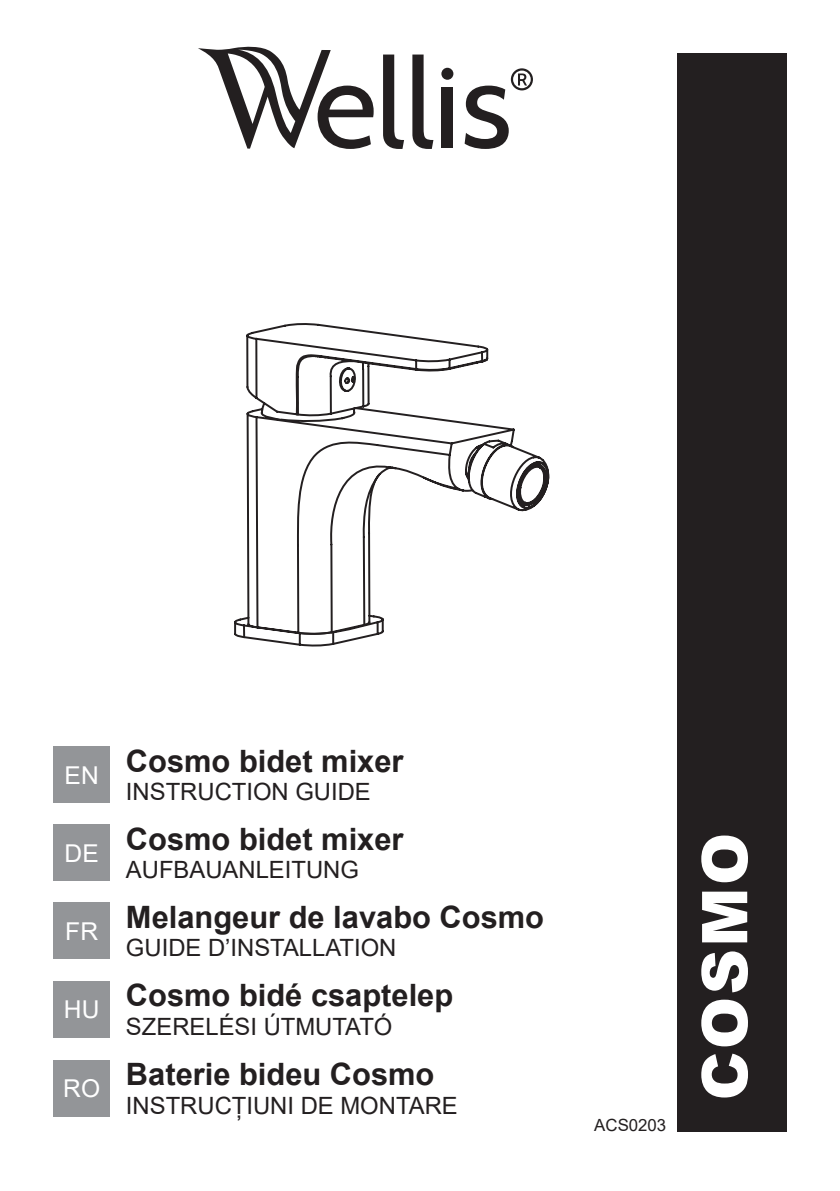
<style>
.page{position:relative;width:840px;height:1191px;background:#fff}
.page>*{position:absolute;margin:0;border:0;box-sizing:border-box;transform-origin:0 0}
.t1{font:900 63px "Arial";letter-spacing:.035em;color:#fff}
.t2{font:700 30.8px "Arial";color:#231f20}
.t3{font:24.6px "Arial";color:#fff}
.t4{font:23.8px "Arial";color:#231f20}
.t5{font:16.8px "Arial";color:#231f20}
</style>
<div class="page">
<div style="left:677px;top:53px;width:109px;height:1078px;background:#231f20"></div>
<div style="left:441px;top:68px;width:12px;height:12px;background:#231f20;border-radius:50%"></div>
<svg style="left:383px;top:55px;width:21px;height:94px"></svg>
<svg style="left:412px;top:55px;width:21px;height:94px"></svg>
<div style="left:441px;top:87px;width:12px;height:61px;background:#231f20"></div>
<svg style="left:464px;top:68px;width:68px;height:81px"></svg>
<svg style="left:198px;top:46px;width:175px;height:103px"></svg>
<svg style="left:234px;top:323px;width:316px;height:315px"></svg>
<svg style="left:242px;top:630px;width:138px;height:17px"></svg>
<div style="left:53px;top:746px;width:57px;height:57px;background:#939598"></div>
<div style="left:53px;top:824px;width:57px;height:57px;background:#939598"></div>
<div style="left:53px;top:902px;width:57px;height:57px;background:#939598"></div>
<div style="left:53px;top:981px;width:57px;height:56px;background:#939598"></div>
<div style="left:53px;top:1059px;width:57px;height:57px;background:#939598"></div>
<h4 class="t3" style="left:65px;top:758px;width:36px">EN</h4>
<h4 class="t3" style="left:65px;top:836px;width:36px">DE</h4>
<h4 class="t3" style="left:65px;top:914px;width:34px">FR</h4>
<h4 class="t3" style="left:64px;top:992px;width:37px">HU</h4>
<h4 class="t3" style="left:63px;top:1071px;width:38px">RO</h4>
<h2 class="t2" style="left:126px;top:739px;width:279px">Cosmo bidet mixer</h2>
<h3 class="t4" style="left:126px;top:775px;width:246px">INSTRUCTION GUIDE</h3>
<h2 class="t2" style="left:126px;top:817px;width:279px">Cosmo bidet mixer</h2>
<h3 class="t4" style="left:126px;top:853px;width:234px">AUFBAUANLEITUNG</h3>
<h2 class="t2" style="left:126px;top:895px;width:419px">Melangeur de lavabo Cosmo</h2>
<h3 class="t4" style="left:126px;top:931px;width:272px">GUIDE D’INSTALLATION</h3>
<h2 class="t2" style="left:126px;top:973px;width:328px">Cosmo bidé csaptelep</h2>
<h3 class="t4" style="left:126px;top:1010px;width:268px">SZERELÉSI ÚTMUTATÓ</h3>
<h2 class="t2" style="left:126px;top:1052px;width:310px">Baterie bideu Cosmo</h2>
<h3 class="t4" style="left:126px;top:1088px;width:333px">INSTRUCȚIUNI DE MONTARE</h3>
<h5 class="t5" style="left:594px;top:1114px;width:73px">ACS0203</h5>
<h1 class="t1" style="left:678px;top:1100px;width:269px;rotate:-90deg">COSMO</h1>
</div>
